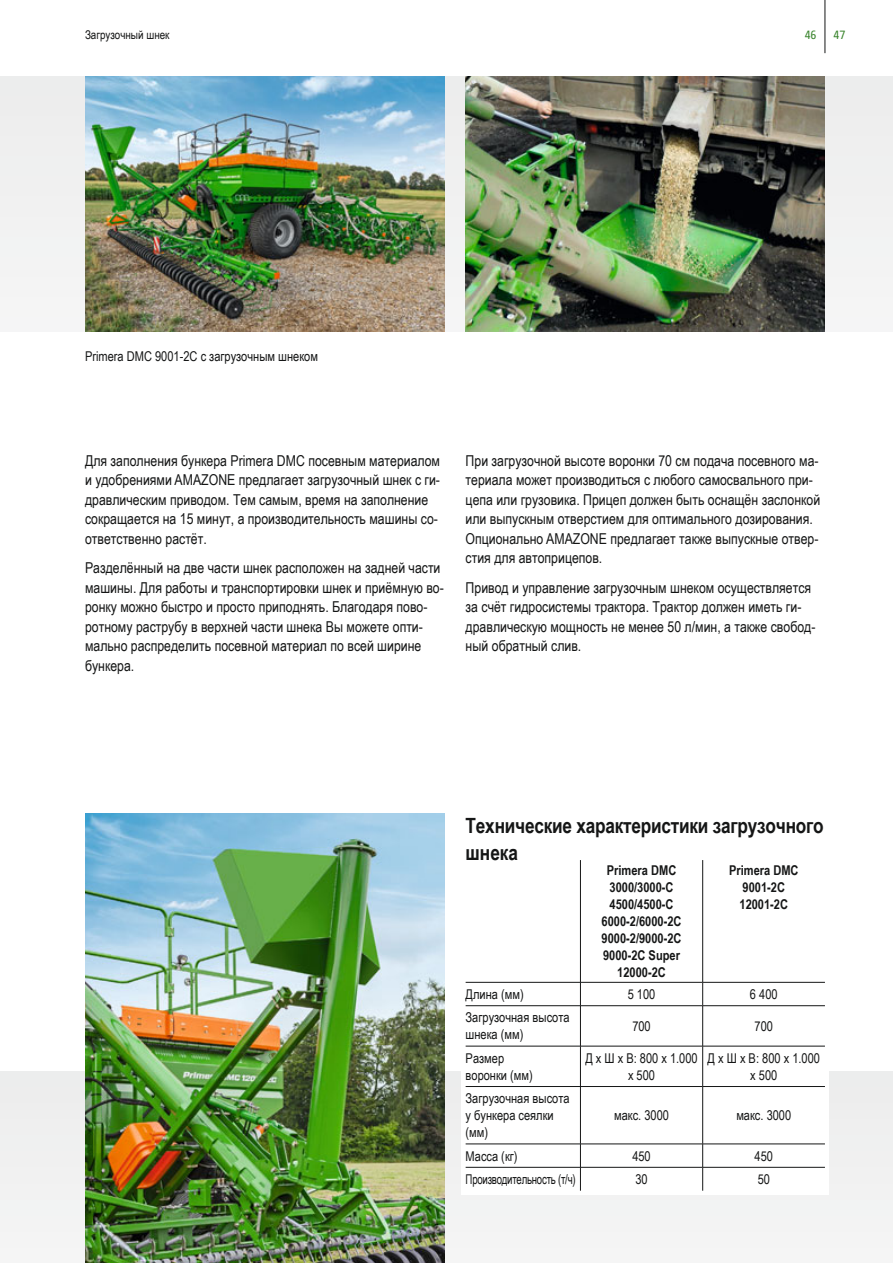
<style>
.page{position:relative;width:893px;height:1263px;background:#fff}
.page>*{position:absolute;margin:0;border:0;box-sizing:border-box;transform-origin:0 0}
.t1{font:700 21px/27px "Arial Narrow";letter-spacing:-.01em;color:#151616}
.t2{font:15px/19.5px "Arial Narrow";color:#151616}
.t3{font:13.5px/17px "Arial Narrow";color:#151616}
.t4{font:700 13.5px/17px "Arial Narrow";color:#151616;text-align:center}
.t5{font:13.5px "Arial Narrow";letter-spacing:-.02em;color:#151616;scale:.87 1}
.t6{font:12px "Arial Narrow";color:#151616}
.t7{font:12px "Camingo Dos Pro S Cd";color:#38832b}
</style>
<div class="page">
<div style="left:0;top:77px;width:893px;height:255px;background:#f1f1f1"></div>
<div style="left:0;top:1071px;width:893px;height:192px;background:#f2f3f3"></div>
<div style="left:461px;top:940px;width:368px;height:255px;background:#fff"></div>
<img style="left:466px;top:77px;width:359px;height:255px">
<img style="left:85px;top:813px;width:359px;height:450px">
<img style="left:85px;top:77px;width:359px;height:255px">
<hr style="left:825px;top:0;width:1px;height:53px;background:#151616">
<hr style="left:580px;top:860px;width:1px;height:122px;background:#151616">
<hr style="left:702px;top:860px;width:1px;height:122px;background:#151616">
<hr style="left:466px;top:982px;width:237px;height:1px;background:#151616">
<svg style="left:580px;top:982px;width:1px;height:23px"></svg>
<hr style="left:703px;top:982px;width:122px;height:1px;background:#151616">
<svg style="left:702px;top:982px;width:1px;height:23px"></svg>
<hr style="left:466px;top:1005px;width:237px;height:1px;background:#151616">
<hr style="left:580px;top:1006px;width:1px;height:40px;background:#151616">
<hr style="left:703px;top:1005px;width:122px;height:1px;background:#151616">
<hr style="left:702px;top:1006px;width:1px;height:40px;background:#151616">
<hr style="left:466px;top:1046px;width:237px;height:1px;background:#151616">
<hr style="left:580px;top:1046px;width:1px;height:40px;background:#151616">
<hr style="left:703px;top:1046px;width:122px;height:1px;background:#151616">
<hr style="left:702px;top:1046px;width:1px;height:40px;background:#151616">
<hr style="left:466px;top:1086px;width:237px;height:1px;background:#151616">
<hr style="left:580px;top:1087px;width:1px;height:57px;background:#151616">
<hr style="left:703px;top:1086px;width:122px;height:1px;background:#151616">
<hr style="left:702px;top:1087px;width:1px;height:57px;background:#151616">
<hr style="left:466px;top:1144px;width:237px;height:1px;background:#151616">
<hr style="left:703px;top:1144px;width:122px;height:1px;background:#151616">
<hr style="left:466px;top:1167px;width:237px;height:1px;background:#151616">
<svg style="left:580px;top:1144px;width:1px;height:47px"></svg>
<hr style="left:703px;top:1167px;width:122px;height:1px;background:#151616">
<svg style="left:702px;top:1144px;width:1px;height:47px"></svg>
<p class="t6" style="left:85px;top:27px;width:86px">Загрузочный шнек</p>
<p class="t7" style="left:805px;top:29px;width:13px">46</p>
<p class="t7" style="left:833px;top:29px;width:13px">47</p>
<p class="t3" style="left:85px;top:347px;width:235px">Primera DMC 9001-2C с загрузочным шнеком</p>
<p class="t2" style="left:85px;top:451px;width:356px">Для заполнения бункера Primera DMC посевным материалом и удобрениями AMAZONE предлагает загрузочный шнек с ги&shy;дравлическим приводом. Тем самым, время на заполнение сокращается на 15 минут, а производительность машины со&shy;ответственно растёт.</p>
<p class="t2" style="left:85px;top:558px;width:360px">Разделённый на две части шнек расположен на задней части машины. Для работы и транспортировки шнек и приёмную во&shy;ронку можно быстро и просто приподнять. Благодаря пово&shy;ротному раструбу в верхней части шнека Вы можете опти&shy;мально распределить посевной материал по всей ширине бункера.</p>
<p class="t2" style="left:466px;top:451px;width:356px">При загрузочной высоте воронки 70 см подача посевного ма&shy;териала может производиться с любого самосвального при&shy;цепа или грузовика. Прицеп должен быть оснащён заслонкой или выпускным отверстием для оптимального дозирования.<br>Опционально AMAZONE предлагает также выпускные отвер&shy;стия для автоприцепов.</p>
<p class="t2" style="left:466px;top:577px;width:351px">Привод и управление загрузочным шнеком осуществляется за счёт гидросистемы трактора. Трактор должен иметь ги&shy;дравлическую мощность не менее 50 л/мин, а также свобод&shy;ный обратный слив.</p>
<h1 class="t1" style="left:466px;top:812px;width:360px">Технические характеристики загрузочного шнека</h1>
<p class="t4" style="left:602px;top:861px;width:82px">Primera DMC<br>3000/3000-C<br>4500/4500-C<br>6000-2/6000-2C<br>9000-2/9000-2C<br>9000-2C Super<br>12000-2C</p>
<p class="t4" style="left:729px;top:861px;width:71px">Primera DMC<br>9001-2C<br>12001-2C</p>
<p class="t3" style="left:466px;top:985px;width:60px">Длина (мм)</p>
<p class="t3" style="left:628px;top:985px;width:29px">5 100</p>
<p class="t3" style="left:750px;top:985px;width:29px">6 400</p>
<p class="t3" style="left:466px;top:1009px;width:105px">Загрузочная высота шнека (мм)</p>
<p class="t3" style="left:632px;top:1017px;width:20px">700</p>
<p class="t3" style="left:755px;top:1017px;width:20px">700</p>
<p class="t3" style="left:466px;top:1049px;width:69px">Размер воронки (мм)</p>
<p class="t3" style="left:585px;top:1049px;width:114px;text-align:center">Д x Ш x В: 800 x 1.000 x 500</p>
<p class="t3" style="left:708px;top:1049px;width:114px;text-align:center">Д x Ш x В: 800 x 1.000 x 500</p>
<p class="t3" style="left:466px;top:1090px;width:105px">Загрузочная высота у бункера сеялки (мм)</p>
<p class="t3" style="left:614px;top:1107px;width:56px">макс. 3000</p>
<p class="t3" style="left:736px;top:1107px;width:56px">макс. 3000</p>
<p class="t3" style="left:466px;top:1147px;width:53px">Масса (кг)</p>
<p class="t3" style="left:632px;top:1147px;width:20px">450</p>
<p class="t3" style="left:755px;top:1147px;width:20px">450</p>
<p class="t5" style="left:466px;top:1171px;width:128px">Производительность (т/ч)</p>
<p class="t3" style="left:635px;top:1171px;width:14px">30</p>
<p class="t3" style="left:758px;top:1171px;width:14px">50</p>
</div>
